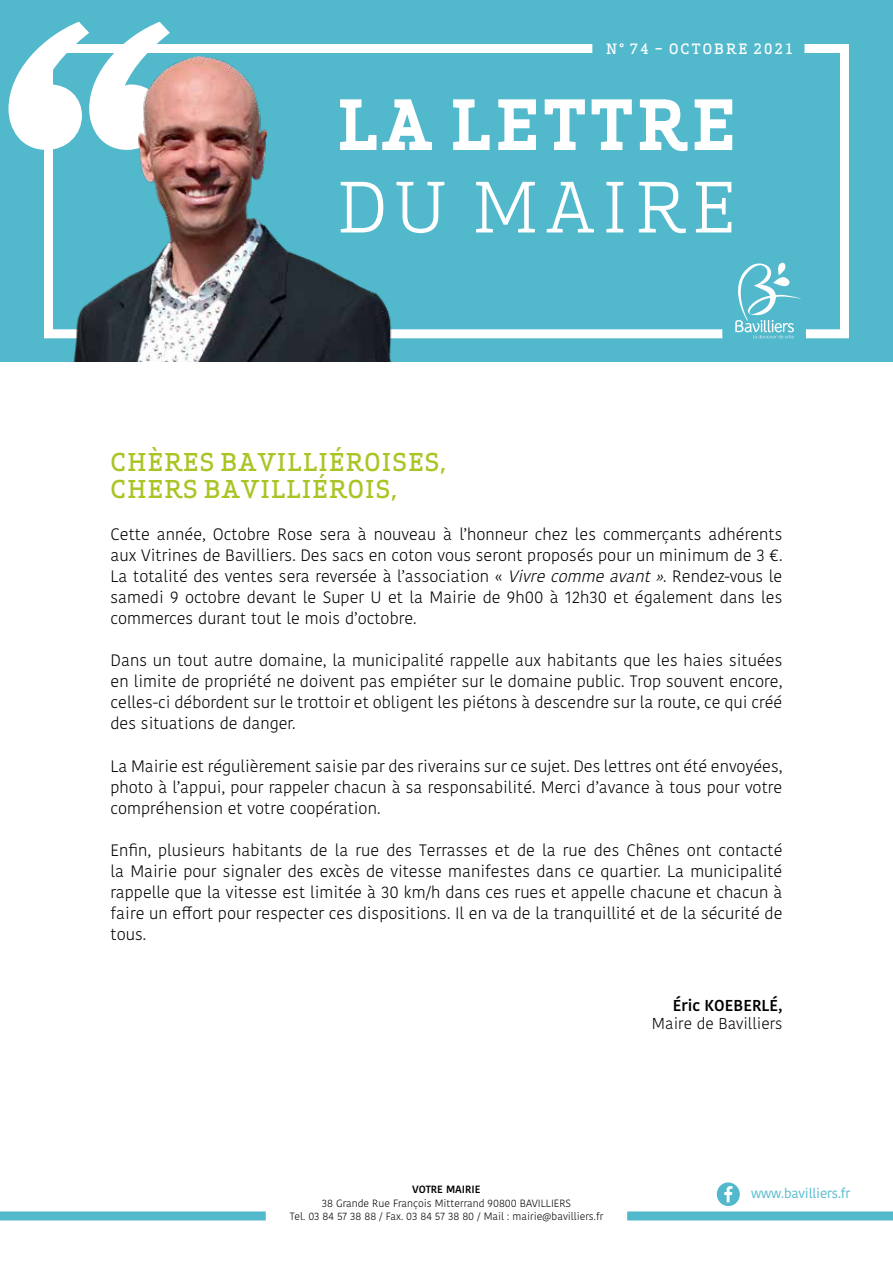
<style>
.page{position:relative;width:893px;height:1263px;background:#fff}
.page>*{position:absolute;margin:0;border:0;box-sizing:border-box;transform-origin:0 0}
.t1{font:700 67.5px "Apex Serif";letter-spacing:.07em;color:#fff}
.t2{font:67.5px "Apex Serif";letter-spacing:.13em;color:#fff}
.t3{font:500 24px/27px "Apex Serif";letter-spacing:.05em;color:#aac425}
.t4{font:300 16.5px/21px "Kohinoor Bangla";color:#000;text-align:justify}
.t5{font:300 15.75px "Kohinoor Bangla";color:#000}
.t6{font:600 15.75px "Kohinoor Bangla";color:#000}
.t7{font:500 13.95px "Apex Serif";letter-spacing:.15em;color:#fff}
.t8{font:13.5px "Kohinoor Bangla";letter-spacing:-.01em;color:#52b9cd}
.t9{font:300 10.5px/13.5px "Kohinoor Bangla";color:#000;text-align:center}
.t10{font:600 10.5px "Kohinoor Bangla";color:#000}
.s1{font-style:italic}
</style>
<div class="page">
<div style="left:0;top:0;width:893px;height:361px;background:#52b9cd"></div>
<svg style="left:44px;top:44px;width:679px;height:295px"></svg>
<div style="left:0;top:1211px;width:266px;height:9px;background:#52b9cd"></div>
<div style="left:627px;top:1211px;width:266px;height:9px;background:#52b9cd"></div>
<svg style="left:9px;top:22px;width:161px;height:128px"></svg>
<img style="left:45px;top:56px;width:355px;height:305px">
<svg style="left:735px;top:44px;width:114px;height:295px"></svg>
<svg style="left:717px;top:1182px;width:23px;height:24px"></svg>
<p class="t7" style="left:606px;top:40px;width:189px">N° 74 – OCTOBRE 2021</p>
<h1 class="t1" style="left:338px;top:82px;width:399px">LA LETTRE</h1>
<h1 class="t2" style="left:338px;top:165px;width:399px">DU MAIRE</h1>
<h2 class="t3" style="left:111px;top:448px;width:337px">CHÈRES BAVILLIÉROISES,<br>CHERS BAVILLIÉROIS,</h2>
<p class="t4" style="left:111px;top:523px;width:673px">Cette année, Octobre Rose sera à nouveau à l’honneur chez les commerçants adhérents aux Vitrines de Bavilliers. Des sacs en coton vous seront proposés pour un minimum de 3 €.<br>La totalité des ventes sera reversée à l’association « <span class="s1">Vivrecommeavant»</span>. Rendez-vous le samedi 9 octobre devant le Super U et la Mairie de 9h00 à 12h30 et également dans les commerces durant tout le mois d’octobre.</p>
<p class="t4" style="left:111px;top:650px;width:673px">Dans un tout autre domaine, la municipalité rappelle aux habitants que les haies situées en limite de propriété ne doivent pas empiéter sur le domaine public. Trop souvent encore, celles-ci débordent sur le trottoir et obligent les piétons à descendre sur la route, ce qui créé des situations de danger.</p>
<p class="t4" style="left:111px;top:755px;width:673px">La Mairie est régulièrement saisie par des riverains sur ce sujet. Des lettres ont été envoyées, photo à l’appui, pour rappeler chacun à sa responsabilité. Merci d’avance à tous pour votre compréhension et votre coopération.</p>
<p class="t4" style="left:111px;top:839px;width:673px">Enfin, plusieurs habitants de la rue des Terrasses et de la rue des Chênes ont contacté la Mairie pour signaler des excès de vitesse manifestes dans ce quartier. La municipalité rappelle que la vitesse est limitée à 30 km/h dans ces rues et appelle chacune et chacun à faire un effort pour respecter ces dispositions. Il en va de la tranquillité et de la sécurité de tous.</p>
<p class="t6" style="left:673px;top:992px;width:111px">Éric KOEBERLÉ,</p>
<p class="t5" style="left:652px;top:1012px;width:132px">Maire de Bavilliers</p>
<p class="t10" style="left:412px;top:1181px;width:70px">VOTRE MAIRIE</p>
<p class="t9" style="left:290px;top:1196px;width:315px">38 Grande Rue François Mitterrand 90800 BAVILLIERS<br>Tel. 03 84 57 38 88 / Fax. 03 84 57 38 80 / Mail : mairie@bavilliers.fr</p>
<p class="t8" style="left:751px;top:1183px;width:101px">www.bavilliers.fr</p>
</div>
